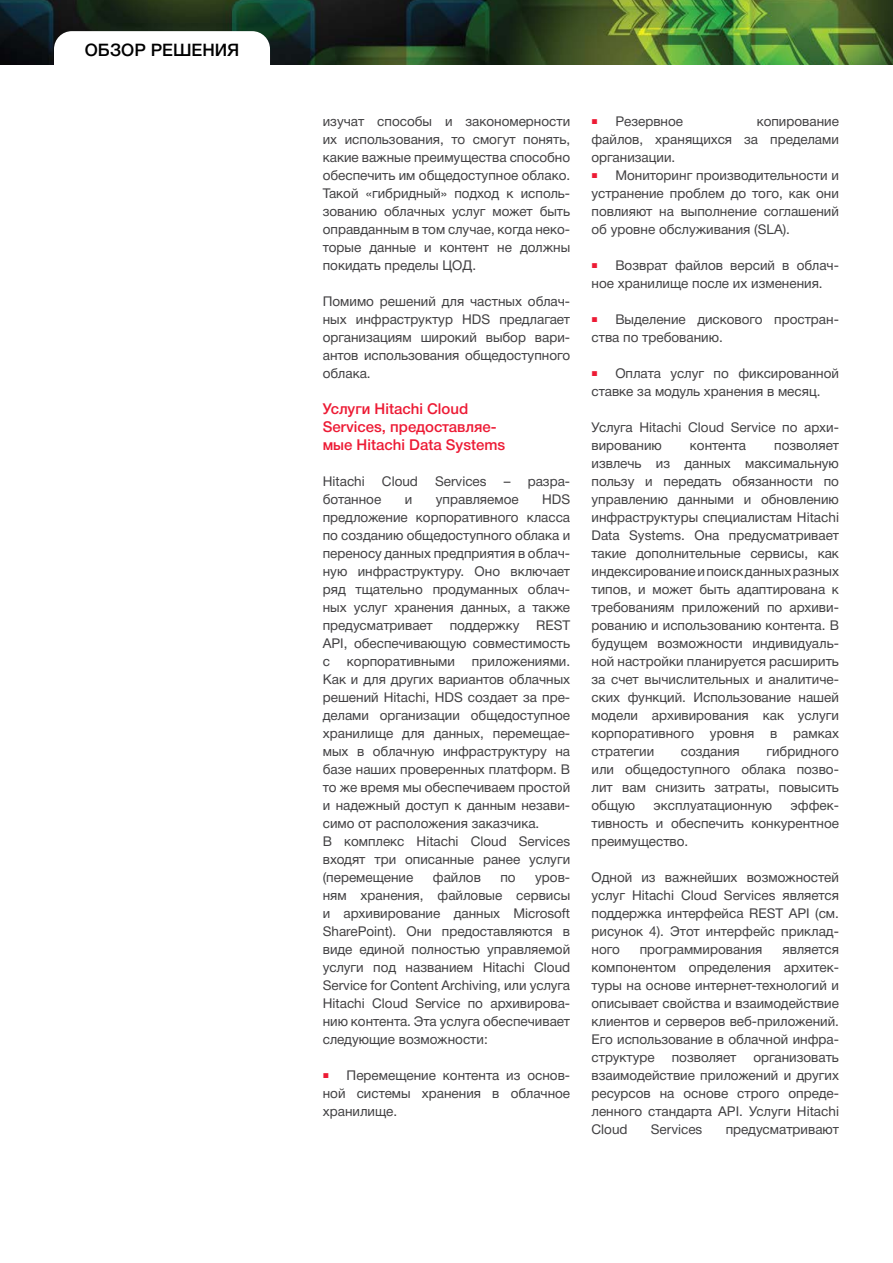
<style>
.page{position:relative;width:893px;height:1263px;background:#fff}
.page>*{position:absolute;margin:0;border:0;box-sizing:border-box;transform-origin:0 0}
.t1{font:17.25px "Helvetica 6 Medium";color:#000}
.t2{font:15px/18px "Helvetica 6 Medium";color:#ed1b35}
.t3{font:13.5px/18px "Helvetica 5 Normal";color:#414042;text-align:justify}
.s1{font-family:"Arial";font-size:10.5px;color:#ed1b35}
.s2{font-family:"Arial";font-size:10.5px;color:#fff}
</style>
<div class="page">
<img style="left:0;top:0;width:893px;height:65px">
<svg style="left:54px;top:31px;width:216px;height:34px"></svg>
<p class="t1" style="left:85px;top:40px;width:156px">ОБЗОР РЕШЕНИЯ</p>
<p class="t1" style="left:117px;top:44px;width:91px">OVERVIEW</p>
<p class="t3" style="left:323px;top:112px;width:249px">изучат способы и закономерности их использования, то смогут понять, какие важные преимущества способно обеспечить им общедоступное облако.<br>Такой «гибридный» подход к исполь&shy;зованию облачных услуг может быть оправданным в том случае, когда неко&shy;торые данные и контент не должны покидать пределы ЦОД.</p>
<p class="t3" style="left:323px;top:292px;width:249px">Помимо решений для частных облач&shy;ных инфраструктур HDS предлагает организациям широкий выбор вари&shy;антов использования общедоступного облака.</p>
<p class="t2" style="left:323px;top:400px;width:184px">Услуги Hitachi Cloud<br>Services, предоставляе&shy;мые Hitachi Data Systems</p>
<p class="t3" style="left:323px;top:472px;width:43px">Hitachi</p>
<p class="t3" style="left:382px;top:472px;width:38px">Cloud</p>
<p class="t3" style="left:435px;top:472px;width:53px">Services</p>
<p class="t3" style="left:504px;top:472px;width:68px">– разра-</p>
<p class="t3" style="left:323px;top:490px;width:60px">ботанное</p>
<p class="t3" style="left:405px;top:490px;width:9px">и</p>
<p class="t3" style="left:436px;top:490px;width:84px">управляемое</p>
<p class="t3" style="left:323px;top:490px;width:249px;text-indent:219px">HDS предложение корпоративного класса по созданию общедоступного облака и переносу данных предприятия в облач&shy;ную инфраструктуру. Оно включает ряд тщательно продуманных облач&shy;ных услуг хранения данных, а также предусматривает поддержку REST API, обеспечивающую совместимость с</p>
<p class="t3" style="left:323px;top:652px;width:249px;text-align:left;text-indent:149px">приложениями.<br>Как и для других вариантов облачных решений Hitachi, HDS создает за пре&shy;делами организации общедоступное хранилище для данных, перемещае&shy;мых в облачную инфраструктуру на базе наших проверенных платформ. В то же время мы обеспечиваем простой и надежный доступ к данным незави&shy;симо от расположения заказчика.<br>В комплекс Hitachi Cloud Services входят три описанные ранее услуги (перемещение</p>
<p class="t3" style="left:347px;top:652px;width:110px">корпоративными</p>
<p class="t3" style="left:433px;top:868px;width:50px">файлов</p>
<p class="t3" style="left:500px;top:868px;width:17px">по</p>
<p class="t3" style="left:323px;top:868px;width:249px;text-indent:212px">уров&shy;ням хранения, файловые сервисы и архивирование данных Microsoft SharePoint). Они предоставляются в виде единой полностью управляемой услуги под названием Hitachi Cloud Service for Content Archiving, или услуга Hitachi Cloud Service по архивирова&shy;нию контента. Эта услуга обеспечивает следующие возможности:</p>
<p class="t3" style="left:323px;top:1066px;width:249px"><span class="s1">■</span><span class="s2">___</span>Перемещение контента из основ&shy;ной системы хранения в облачное хранилище.</p>
<p class="t3" style="left:591px;top:112px;width:93px"><span class="s1">■</span><span class="s2">___</span>Резервное</p>
<p class="t3" style="left:591px;top:112px;width:249px;text-indent:165px">копирование файлов, хранящихся за пределами организации.</p>
<p class="t3" style="left:591px;top:166px;width:249px"><span class="s1">■</span><span class="s2">___</span>Мониторинг производительности и устранение проблем до того, как они повлияют на выполнение соглашений об уровне обслуживания (SLA).</p>
<p class="t3" style="left:591px;top:256px;width:249px"><span class="s1">■</span><span class="s2">___</span>Возврат файлов версий в облач&shy;ное хранилище после их изменения.</p>
<p class="t3" style="left:591px;top:310px;width:249px"><span class="s1">■</span><span class="s2">___</span>Выделение дискового простран&shy;ства по требованию.</p>
<p class="t3" style="left:591px;top:364px;width:249px"><span class="s1">■</span><span class="s2">___</span>Оплата услуг по фиксированной ставке за модуль хранения в месяц.</p>
<p class="t3" style="left:591px;top:418px;width:249px">Услуга Hitachi Cloud Service по архи&shy;вированию</p>
<p class="t3" style="left:591px;top:436px;width:249px;text-indent:183px">позволяет извлечь из данных максимальную пользу и передать обязанности по управлению данными и обновлению инфраструктуры специалистам Hitachi Data Systems. Она предусматривает такие дополнительные сервисы, как индексирование и поиск данных разных типов, и может быть адаптирована к требованиям приложений по архиви&shy;рованию и использованию контента. В будущем возможности индивидуаль&shy;ной настройки планируется расширить за счет вычислительных и аналитиче&shy;ских функций. Использование нашей модели архивирования как услуги корпоративного уровня в рамках стратегии</p>
<p class="t3" style="left:690px;top:436px;width:58px">контента</p>
<p class="t3" style="left:591px;top:742px;width:249px;text-indent:175px">гибридного или общедоступного облака позво&shy;лит вам снизить затраты, повысить общую</p>
<p class="t3" style="left:681px;top:742px;width:61px">создания</p>
<p class="t3" style="left:591px;top:796px;width:249px;text-indent:199px">эффек&shy;тивность и обеспечить конкурентное преимущество.</p>
<p class="t3" style="left:591px;top:868px;width:249px">Одной из важнейших возможностей услуг Hitachi Cloud Services является поддержка интерфейса REST API (см. рисунок 4). Этот интерфейс приклад&shy;ного</p>
<p class="t3" style="left:654px;top:796px;width:120px">эксплуатационную</p>
<p class="t3" style="left:640px;top:940px;width:124px">программирования</p>
<p class="t3" style="left:591px;top:940px;width:249px;text-indent:191px">является компонентом определения архитек&shy;туры на основе интернет-технологий и описывает свойства и взаимодействие клиентов и серверов веб-приложений.<br>Его использование в облачной инфра&shy;структуре</p>
<p class="t3" style="left:591px;top:1048px;width:249px;text-indent:162px">организовать взаимодействие приложений и других ресурсов на основе строго опреде&shy;ленного стандарта API. Услуги Hitachi Cloud</p>
<p class="t3" style="left:672px;top:1048px;width:66px">позволяет</p>
<p class="t3" style="left:651px;top:1120px;width:53px">Services</p>
<p class="t3" style="left:726px;top:1120px;width:115px">предусматривают</p>
</div>
